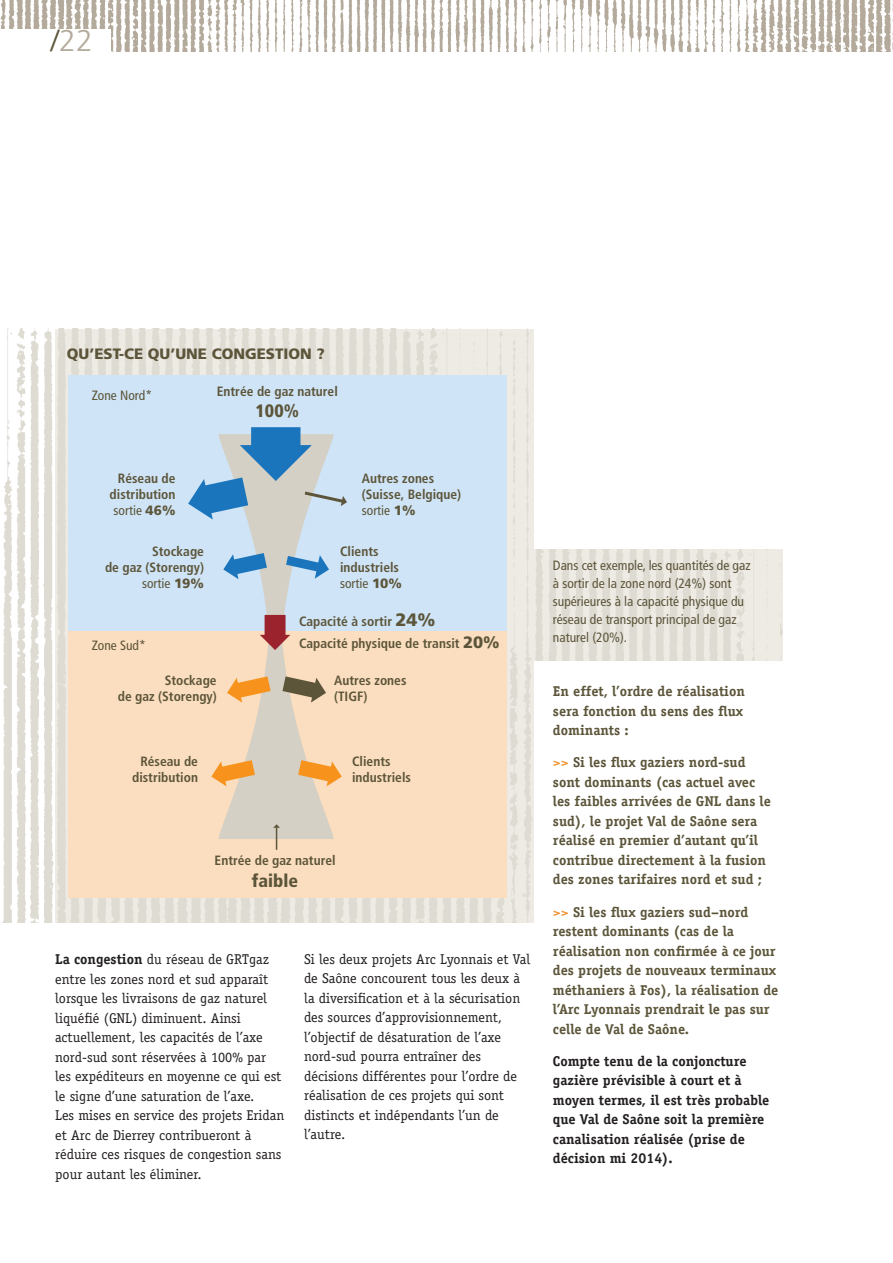
<style>
.page{position:relative;width:893px;height:1263px;background:#fff}
.page>*{position:absolute;margin:0;border:0;box-sizing:border-box;transform-origin:0 0}
.t1{font:300 30.15px "Frutiger";color:#b4aa9c}
.t2{font:900 condensed 18px "Frutiger";color:#5c553a}
.t3{font:900 15px "Frutiger";color:#5c553a}
.t4{font:14.25px/19.5px "Officina Serif";color:#231f20}
.t5{font:700 14.25px/19.5px "Officina Serif";color:#5c553a}
.t6{font:700 14.25px/19.5px "Officina Serif";color:#231f20}
.t7{font:700 condensed 13.5px/16.2px "Frutiger";color:#5c553a}
.t8{font:condensed 13.5px/18px "Frutiger";color:#5c553a}
.s1{color:#5c553a}
.s2{font-weight:400}
.s3{font-weight:900;font-stretch:normal}
.s4{font-weight:900;font-stretch:normal;font-size:18px}
.s5{font-weight:900;font-stretch:normal;font-size:16.5px}
.s6{font-weight:700}
.s7{color:#f2922e}
</style>
<div class="page">
<img style="left:0;top:0;width:891px;height:52px">
<div style="left:0;top:29px;width:110px;height:28px;background:#fff"></div>
<img style="left:2px;top:329px;width:531px;height:594px">
<img style="left:533px;top:549px;width:249px;height:111px">
<div style="left:69px;top:376px;width:438px;height:256px;background:#cfe4f6"></div>
<div style="left:69px;top:631px;width:438px;height:267px;background:#fbdebf"></div>
<svg style="left:218px;top:434px;width:116px;height:405px"></svg>
<div style="left:251px;top:427px;width:49px;height:23px;background:#1b75bc"></div>
<div style="left:264px;top:615px;width:21px;height:22px;background:#9b232e"></div>
<svg style="left:260px;top:635px;width:30px;height:15px"></svg>
<svg style="left:211px;top:750px;width:60px;height:42px"></svg>
<svg style="left:220px;top:666px;width:113px;height:42px"></svg>
<svg style="left:282px;top:750px;width:60px;height:42px"></svg>
<svg style="left:218px;top:543px;width:111px;height:42px"></svg>
<svg style="left:273px;top:824px;width:7px;height:26px"></svg>
<svg style="left:188px;top:445px;width:159px;height:89px"></svg>
<h1 class="t1" style="left:51px;top:28px;width:43px"><span class="s1">/</span>22</h1>
<p class="t3" style="left:67px;top:348px;width:259px">QU’EST-CE QU’UNE CONGESTION ?</p>
<p class="t8" style="left:92px;top:387px;width:62px">Zone Nord*</p>
<p class="t7" style="left:217px;top:384px;width:122px">Entrée de gaz naturel</p>
<p class="t2" style="left:256px;top:404px;width:45px">100%</p>
<p class="t7" style="left:110px;top:471px;width:67px;text-align:justify;text-indent:8px">Réseau de distribution <span class="s2">sortie</span> <span class="s3">46%</span></p>
<p class="t7" style="left:362px;top:471px;width:101px">Autres zones (Suisse, Belgique) <span class="s2">sortie</span> <span class="s3">1%</span></p>
<p class="t7" style="left:105px;top:544px;width:100px;text-align:right">Stockage<br>de gaz (Storengy) <span class="s2">sortie</span> <span class="s3">19%</span></p>
<p class="t7" style="left:340px;top:544px;width:63px">Clients industriels <span class="s2">sortie</span> <span class="s3">10%</span></p>
<p class="t8" style="left:92px;top:637px;width:56px">Zone Sud*</p>
<p class="t7" style="left:299px;top:612px;width:202px;line-height:21.8px">Capacité à sortir <span class="s4">24%<br></span>Capacité physique de transit <span class="s5">20%</span></p>
<p class="t7" style="left:118px;top:673px;width:100px;text-align:right">Stockage<br>de gaz (Storengy)</p>
<p class="t7" style="left:334px;top:673px;width:74px">Autres zones (TIGF)</p>
<p class="t7" style="left:132px;top:754px;width:67px;text-align:right">Réseau de distribution</p>
<p class="t7" style="left:352px;top:754px;width:60px">Clients industriels</p>
<p class="t7" style="left:214px;top:854px;width:122px">Entrée de gaz naturel</p>
<p class="t2" style="left:252px;top:874px;width:48px">faible</p>
<p class="t4" style="left:55px;top:951px;width:231px"><span class="s6">La congestion</span> du réseau de GRTgaz entre les zones nord et sud apparaît lorsque les livraisons de gaz naturel liquéfié (GNL) diminuent. Ainsi actuellement, les capacités de l’axe nord-sud sont réservées à 100% par les expéditeurs en moyenne ce qui est le signe d’une saturation de l’axe.<br>Les mises en service des projets Eridan et Arc de Dierrey contribueront à réduire ces risques de congestion sans pour autant les éliminer.</p>
<p class="t4" style="left:304px;top:951px;width:228px">Si les deux projets Arc Lyonnais et Val de Saône concourent tous les deux à la diversification et à la sécurisation des sources d’approvisionnement, l’objectif de désaturation de l’axe nord-sud pourra entraîner des décisions différentes pour l’ordre de réalisation de ces projets qui sont distincts et indépendants l’un de l’autre.</p>
<p class="t8" style="left:553px;top:557px;width:199px">Dans cet exemple, les quantités de gaz à sortir de la zone nord (24%) sont supérieures à la capacité physique du réseau de transport principal de gaz naturel (20%).</p>
<p class="t5" style="left:553px;top:683px;width:193px;text-align:justify">En effet, l’ordre de réalisation sera fonction du sens des flux dominants :</p>
<p class="t5" style="left:553px;top:754px;width:219px"><span class="s7">&gt;&gt;</span> Si les flux gaziers nord-sud sont dominants (cas actuel avec les faibles arrivées de GNL dans le sud), le projet Val de Saône sera réalisé en premier d’autant qu’il contribue directement à la fusion des zones tarifaires nord et sud ;</p>
<p class="t5" style="left:553px;top:903px;width:227px"><span class="s7">&gt;&gt;</span> Si les flux gaziers sud–nord restent dominants (cas de la réalisation non confirmée à ce jour des projets de nouveaux terminaux méthaniers à Fos), la réalisation de l’Arc Lyonnais prendrait le pas sur celle de Val de Saône.</p>
<p class="t6" style="left:553px;top:1052px;width:218px">Compte tenu de la conjoncture gazière prévisible à court et à moyen termes, il est très probable que Val de Saône soit la première canalisation réalisée (prise de décision mi 2014).</p>
</div>
